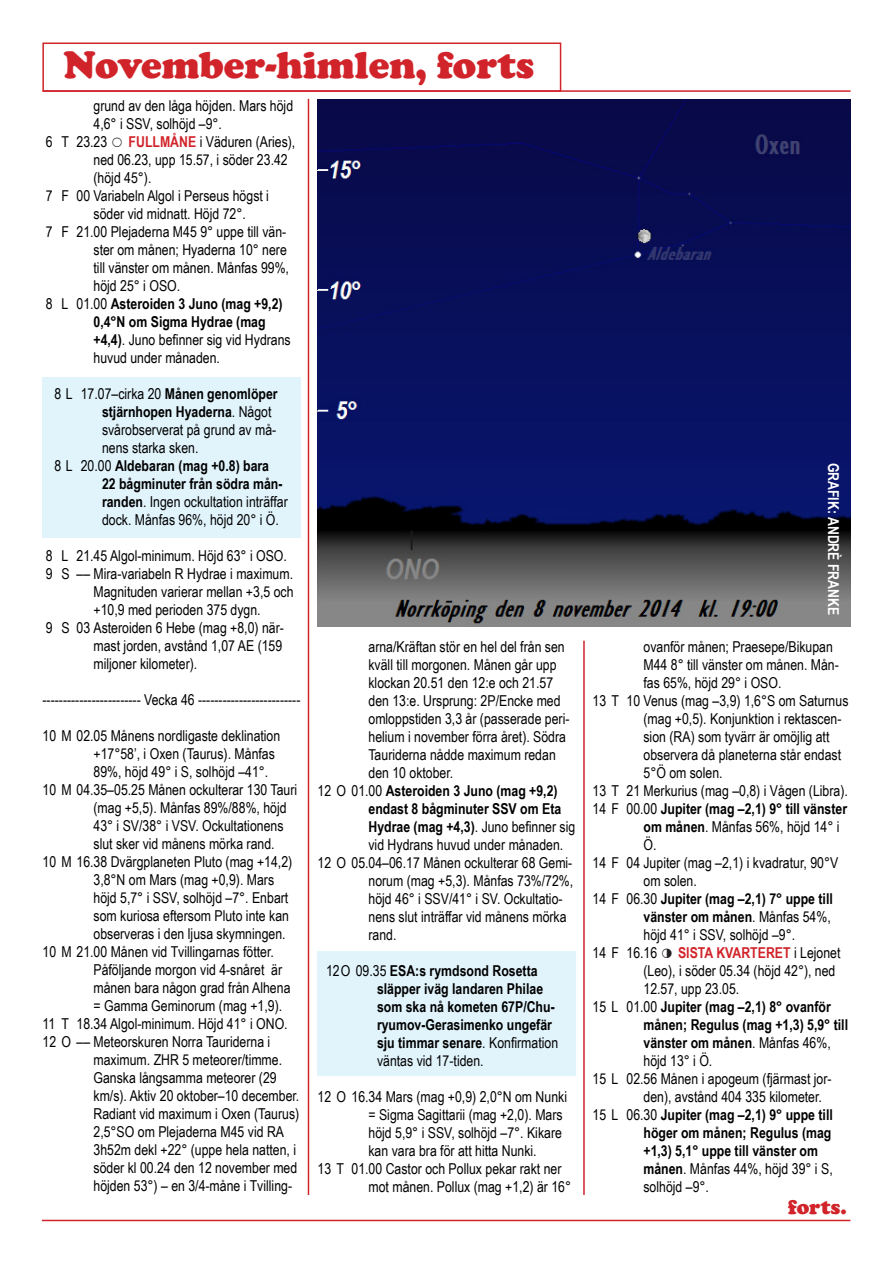
<style>
.page{position:relative;width:893px;height:1263px;background:#fff}
.page>*{position:absolute;margin:0;border:0;box-sizing:border-box;transform-origin:0 0}
.t1{font:900 39px "Cooper";color:#d1232a}
.t2{font:900 21px "Cooper";color:#d1232a}
.Kalender{font:15px/18px "Arial Narrow";color:#000}
.Kalender-2{font:700 15px/18px "Arial Narrow";color:#000}
.Kalender_med_indrag{font:15px/18px "Arial Narrow";color:#000}
.Kalender_med_indrag-2{font:700 15px/18px "Arial Narrow";color:#000}
.Byline{font:700 15px "Arial Narrow";color:#fff}
.s1{color:#231f20}
.s2{font-weight:700;color:#d1232a}
.s3{font-weight:700}
.s4{font-weight:400}
</style>
<div class="page">
<div style="left:317px;top:951px;width:259px;height:125px;background:#e1f4fc"></div>
<div style="left:42px;top:377px;width:258px;height:160px;background:#e1f4fc"></div>
<div style="left:42px;top:43px;width:519px;height:49px;border:2px solid #d1232a"></div>
<hr style="left:43px;top:90px;width:808px;height:2px;background:#d1232a">
<hr style="left:42px;top:1220px;width:808px;height:1px;background:#d1232a">
<img style="left:317px;top:99px;width:533px;height:527px">
<hr style="left:308px;top:99px;width:1px;height:1096px;background:#d1232a">
<hr style="left:583px;top:641px;width:2px;height:554px;background:#d1232a">
<p class="t1" style="left:63px;top:42px;width:473px">November-himlen, forts</p>
<p class="Kalender" style="left:94px;top:96px;width:201px">grund av den låga höjden. Mars höjd<br>4,6° i SSV, solhöjd –9°.</p>
<p class="Kalender" style="left:94px;top:132px;width:203px;text-indent:-48px">6 T 23.23 <span class="s1">○</span> <span class="s2">FULLMÅNE</span> i Väduren (Aries), ned 06.23, upp 15.57, i söder 23.42 (höjd 45°).</p>
<p class="Kalender" style="left:94px;top:186px;width:177px;text-indent:-48px">7 F 00 Variabeln Algol i Perseus högst i söder vid midnatt. Höjd 72°.</p>
<p class="Kalender" style="left:94px;top:222px;width:197px;text-indent:-48px">7 F 21.00 Plejaderna M45 9° uppe till vän&shy;ster om månen; Hyaderna 10° nere till vänster om månen. Månfas 99%, höjd 25° i OSO.</p>
<p class="Kalender" style="left:94px;top:294px;width:199px;text-indent:-48px">8 L 01.00 <span class="s3">Asteroiden 3 Juno (mag +9,2)<br>0,4°N om Sigma Hydrae (mag +4,4)</span>. Juno befinner sig vid Hydrans huvud under månaden.</p>
<p class="Kalender_med_indrag" style="left:102px;top:384px;width:177px;text-indent:-48px">8 L 17.07–cirka 20 <span class="s3">Månen genomlöper stjärnhopen Hyaderna</span>. Något svårobserverat på grund av må&shy;nens starka sken.</p>
<p class="Kalender_med_indrag" style="left:102px;top:456px;width:187px;text-indent:-48px">8 L 20.00 <span class="s3">Aldebaran (mag +0.8) bara<br>22 bågminuter från södra mån&shy;randen</span>. Ingen ockultation inträffar dock. Månfas 96%, höjd 20° i Ö.</p>
<p class="Kalender" style="left:46px;top:546px;width:243px">8 L 21.45 Algol-minimum. Höjd 63° i OSO.</p>
<p class="Kalender" style="left:94px;top:564px;width:201px;text-align:justify;text-indent:-48px">9 S –– Mira-variabeln R Hydrae i maximum.<br>Magnituden varierar mellan +3,5 och +10,9 med perioden 375 dygn.</p>
<p class="Kalender" style="left:94px;top:618px;width:192px;text-align:justify;text-indent:-48px">9 S 03 Asteroiden 6 Hebe (mag +8,0) när&shy;mast jorden, avstånd 1,07 AE (159 miljoner kilometer).</p>
<p class="Kalender" style="left:43px;top:690px;width:259px">------------------------ Vecka 46 -------------------------</p>
<p class="Kalender" style="left:94px;top:726px;width:188px;text-indent:-51px">10 M 02.05 Månens nordligaste deklination +17°58’, i Oxen (Taurus). Månfas<br>89%, höjd 49° i S, solhöjd –41°.</p>
<p class="Kalender" style="left:94px;top:780px;width:205px;text-indent:-51px">10 M 04.35–05.25 Månen ockulterar 130 Tauri (mag +5,5). Månfas 89%/88%, höjd 43° i SV/38° i VSV. Ockultationens slut sker vid månens mörka rand.</p>
<p class="Kalender" style="left:94px;top:852px;width:200px;text-indent:-51px">10 M 16.38 Dvärgplaneten Pluto (mag +14,2)<br>3,8°N om Mars (mag +0,9). Mars höjd 5,7° i SSV, solhöjd –7°. Enbart som kuriosa eftersom Pluto inte kan observeras i den ljusa skymningen.</p>
<p class="Kalender" style="left:94px;top:942px;width:198px;text-indent:-51px">10 M 21.00 Månen vid Tvillingarnas fötter.<br>Påföljande morgon vid 4-snåret är månen bara någon grad från Alhena = Gamma Geminorum (mag +1,9).</p>
<p class="Kalender" style="left:43px;top:1014px;width:247px">11 T 18.34 Algol-minimum. Höjd 41° i ONO.</p>
<p class="Kalender" style="left:94px;top:1032px;width:207px;text-indent:-51px">12 O –– Meteorskuren Norra Tauriderna i maximum. ZHR 5 meteorer/timme.<br>Ganska långsamma meteorer (29 km/s). Aktiv 20 oktober–10 december.<br>Radiant vid maximum i Oxen (Taurus)<br>2,5°SO om Plejaderna M45 vid RA 3h52m dekl +22° (uppe hela natten, i söder kl 00.24 den 12 november med höjden 53°) – en 3/4-måne i Tvilling-</p>
<p class="Kalender" style="left:368px;top:637px;width:203px">arna/Kräftan stör en hel del från sen kväll till morgonen. Månen går upp klockan 20.51 den 12:e och 21.57 den 13:e. Ursprung: 2P/Encke med omloppstiden 3,3 år (passerade peri&shy;helium i november förra året). Södra<br>Tauriderna nådde maximum redan den 10 oktober.</p>
<p class="Kalender-2" style="left:368px;top:781px;width:208px;text-indent:-51px"><span class="s4">12 O 01.00</span> Asteroiden 3 Juno (mag +9,2) endast 8 bågminuter SSV om Eta Hydrae (mag +4,3)<span class="s4">. Juno befinner sig vid Hydrans huvud under månaden.</span></p>
<p class="Kalender" style="left:368px;top:853px;width:206px;text-indent:-51px">12 O 05.04–06.17 Månen ockulterar 68 Gemi&shy;norum (mag +5,3). Månfas 73%/72%, höjd 46° i SSV/41° i SV. Ockultatio&shy;nens slut inträffar vid månens mörka rand.</p>
<p class="Kalender_med_indrag-2" style="left:377px;top:961px;width:183px;text-indent:-51px"><span class="s4">12O 09.35</span> ESA:s rymdsond Rosetta släpper iväg landaren Philae som ska nå kometen 67P/Chu&shy;ryumov-Gerasimenko ungefär sju timmar senare<span class="s4">. Konfirmation väntas vid 17-tiden.</span></p>
<p class="Kalender" style="left:368px;top:1087px;width:200px;text-indent:-51px">12 O 16.34 Mars (mag +0,9) 2,0°N om Nunki = Sigma Sagittarii (mag +2,0). Mars höjd 5,9° i SSV, solhöjd –7°. Kikare kan vara bra för att hitta Nunki.</p>
<p class="Kalender" style="left:368px;top:1159px;width:204px;text-indent:-51px">13 T 01.00 Castor och Pollux pekar rakt ner mot månen. Pollux (mag +1,2) är 16°</p>
<p class="Byline" style="left:845px;top:463px;width:154px;rotate:90deg">GRAFIK: ANDRÈ FRANKE</p>
<p class="Kalender" style="left:643px;top:637px;width:197px">ovanför månen; Praesepe/Bikupan<br>M44 8° till vänster om månen. Mån&shy;fas 65%, höjd 29° i OSO.</p>
<p class="Kalender" style="left:643px;top:691px;width:206px;text-indent:-51px">13 T 10 Venus (mag –3,9) 1,6°S om Saturnus (mag +0,5). Konjunktion i rektascen&shy;sion (RA) som tyvärr är omöjlig att observera då planeterna står endast<br>5°Ö om solen.</p>
<p class="Kalender" style="left:592px;top:781px;width:257px">13 T 21 Merkurius (mag –0,8) i Vågen (Libra).</p>
<p class="Kalender-2" style="left:643px;top:799px;width:205px;text-indent:-51px"><span class="s4">14 F 00.00</span> Jupiter (mag –2,1) 9° till vänster om månen<span class="s4">. Månfas 56%, höjd 14° i<br>Ö.</span></p>
<p class="Kalender" style="left:643px;top:853px;width:196px;text-indent:-51px">14 F 04 Jupiter (mag –2,1) i kvadratur, 90°V om solen.</p>
<p class="Kalender" style="left:643px;top:889px;width:191px;text-indent:-51px">14 F 06.30 <span class="s3">Jupiter (mag –2,1) 7° uppe till vänster om månen</span>. Månfas 54%, höjd 41° i SSV, solhöjd –9°.</p>
<p class="Kalender" style="left:643px;top:943px;width:199px;text-indent:-51px">14 F 16.16 <span class="s1">◑</span> <span class="s2">SISTA KVARTERET</span> i Lejonet (Leo), i söder 05.34 (höjd 42°), ned<br>12.57, upp 23.05.</p>
<p class="Kalender-2" style="left:643px;top:997px;width:206px;text-indent:-51px"><span class="s4">15 L 01.00</span> Jupiter (mag –2,1) 8° ovanför månen; Regulus (mag +1,3) 5,9° till vänster om månen<span class="s4">. Månfas 46%, höjd 13° i Ö.</span></p>
<p class="Kalender" style="left:643px;top:1069px;width:190px;text-indent:-51px">15 L 02.56 Månen i apogeum (fjärmast jor&shy;den), avstånd 404 335 kilometer.</p>
<p class="Kalender-2" style="left:643px;top:1105px;width:191px;text-indent:-51px"><span class="s4">15 L 06.30</span> Jupiter (mag –2,1) 9° uppe till höger om månen; Regulus (mag +1,3) 5,1° uppe till vänster om månen<span class="s4">. Månfas 44%, höjd 39° i S, solhöjd –9°.</span></p>
<p class="t2" style="left:788px;top:1195px;width:60px">forts.</p>
</div>
